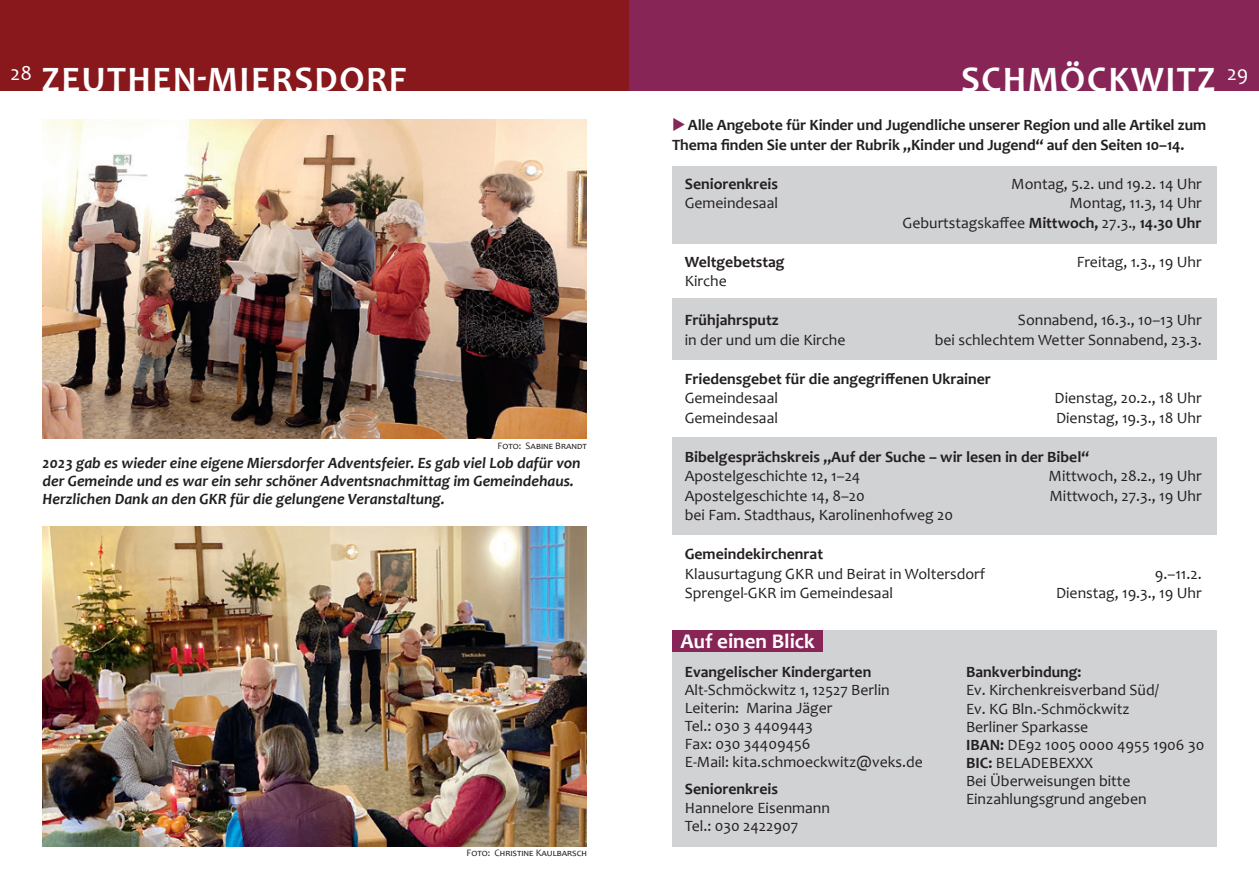
<style>
.page{position:relative;width:1259px;height:893px;background:#fff}
.page>*{position:absolute;margin:0;border:0;box-sizing:border-box;transform-origin:0 0}
.t1{font:700 36px "Candara";letter-spacing:.04em;color:#fff}
.t2{font:700 21px "Candara";color:#fff}
.t3{font:21px "Candara";color:#fff}
.t4{font:15.75px/18px "Candara";color:#231f20}
.t5{font:700 15.75px/19.5px "Candara";color:#231f20}
.t6{font:italic 700 15.75px/18px "Candara";color:#231f20}
.t7{font:9.9px "Candara";color:#231f20}
.s1{color:#872557}
.s2{font-weight:700}
</style>
<div class="page">
<div style="left:0;top:0;width:629px;height:90px;background:#88181b"></div>
<div style="left:629px;top:0;width:630px;height:90px;background:#872557"></div>
<div style="left:672px;top:166px;width:544px;height:77px;background:#d1d2d4"></div>
<div style="left:672px;top:298px;width:544px;height:62px;background:#d1d2d4"></div>
<div style="left:672px;top:437px;width:544px;height:98px;background:#d1d2d4"></div>
<img style="left:43px;top:119px;width:544px;height:320px">
<img style="left:43px;top:526px;width:544px;height:320px">
<div style="left:672px;top:630px;width:544px;height:216px;background:#d1d2d4"></div>
<div style="left:672px;top:630px;width:150px;height:22px;background:#872557"></div>
<h1 class="t1" style="left:42px;top:57px;width:366px">ZEUTHEN-MIERSDORF</h1>
<h1 class="t1" style="left:961px;top:57px;width:256px">SCHMÖCKWITZ</h1>
<h2 class="t3" style="left:11px;top:60px;width:23px">28</h2>
<h2 class="t3" style="left:1227px;top:60px;width:23px">29</h2>
<p class="t5" style="left:672px;top:115px;width:536px"><span class="s1">◆</span>Alle Angebote für Kinder und Jugendliche unserer Region und alle Artikel zum<br>Thema finden Sie unter der Rubrik „Kinder und Jugend“ auf den Seiten 10–14.</p>
<p class="t5" style="left:685px;top:174px;width:95px">Seniorenkreis</p>
<p class="t4" style="left:1011px;top:174px;width:192px">Montag, 5.2. und 19.2. 14 Uhr</p>
<p class="t4" style="left:685px;top:194px;width:95px">Gemeindesaal</p>
<p class="t4" style="left:902px;top:193px;width:301px;line-height:19.5px;text-align:right">Montag, 11.3, 14 Uhr<br>Geburtstagskaffee <span class="s2">Mittwoch,</span> 27.3., <span class="s2">14.30 Uhr</span></p>
<p class="t5" style="left:685px;top:252px;width:101px">Weltgebetstag</p>
<p class="t4" style="left:1076px;top:252px;width:126px">Freitag, 1.3., 19 Uhr</p>
<p class="t4" style="left:685px;top:272px;width:44px">Kirche</p>
<p class="t5" style="left:685px;top:310px;width:95px">Frühjahrsputz</p>
<p class="t4" style="left:1018px;top:311px;width:185px">Sonnabend, 16.3., 10–13 Uhr</p>
<p class="t4" style="left:685px;top:330px;width:162px">in der und um die Kirche</p>
<p class="t4" style="left:934px;top:330px;width:268px">bei schlechtem Wetter Sonnabend, 23.3.</p>
<p class="t5" style="left:685px;top:369px;width:308px">Friedensgebet für die angegriffenen Ukrainer</p>
<p class="t4" style="left:685px;top:389px;width:95px">Gemeindesaal</p>
<p class="t4" style="left:1054px;top:389px;width:149px">Dienstag, 20.2., 18 Uhr</p>
<p class="t4" style="left:685px;top:408px;width:95px">Gemeindesaal</p>
<p class="t4" style="left:1056px;top:408px;width:147px">Dienstag, 19.3., 18 Uhr</p>
<p class="t5" style="left:685px;top:447px;width:406px">Bibelgesprächskreis „Auf der Suche – wir lesen in der Bibel“</p>
<p class="t4" style="left:685px;top:467px;width:177px">Apostelgeschichte 12, 1–24</p>
<p class="t4" style="left:1048px;top:467px;width:155px">Mittwoch, 28.2., 19 Uhr</p>
<p class="t4" style="left:685px;top:486px;width:182px">Apostelgeschichte 14, 8–20</p>
<p class="t4" style="left:1049px;top:486px;width:154px">Mittwoch, 27.3., 19 Uhr</p>
<p class="t4" style="left:685px;top:506px;width:270px">bei Fam. Stadthaus, Karolinenhofweg 20</p>
<p class="t5" style="left:685px;top:544px;width:140px">Gemeindekirchenrat</p>
<p class="t4" style="left:685px;top:564px;width:302px">Klausurtagung GKR und Beirat in Woltersdorf</p>
<p class="t4" style="left:1155px;top:564px;width:48px">9.–11.2.</p>
<p class="t4" style="left:685px;top:584px;width:210px">Sprengel-GKR im Gemeindesaal</p>
<p class="t4" style="left:1056px;top:584px;width:147px">Dienstag, 19.3., 19 Uhr</p>
<p class="t7" style="left:497px;top:440px;width:90px">Foto: Sabine Brandt</p>
<p class="t6" style="left:43px;top:454px;width:540px">2023 gab es wieder eine eigene Miersdorfer Adventsfeier. Es gab viel Lob dafür von der Gemeinde und es war ein sehr schöner Adventsnachmittag im Gemeindehaus.<br>Herzlichen Dank an den GKR für die gelungene Veranstaltung.</p>
<p class="t7" style="left:466px;top:847px;width:122px">Foto: Christine Kaulbarsch</p>
<h2 class="t2" style="left:680px;top:628px;width:136px">Auf einen Blick</h2>
<p class="t5" style="left:685px;top:662px;width:188px">Evangelischer Kindergarten</p>
<p class="t4" style="left:685px;top:681px;width:239px">Alt-Schmöckwitz 1, 12527 Berlin<br>Leiterin: Marina Jäger<br>Tel.: 030 3 4409443<br>Fax: 030 34409456<br>E-Mail: kita.schmoeckwitz@veks.de</p>
<p class="t5" style="left:685px;top:779px;width:95px">Seniorenkreis</p>
<p class="t4" style="left:685px;top:798px;width:147px">Hannelore Eisenmann<br>Tel.: 030 2422907</p>
<p class="t5" style="left:966px;top:662px;width:117px">Bankverbindung:</p>
<p class="t4" style="left:966px;top:681px;width:240px">Ev. Kirchenkreisverband Süd/<br>Ev. KG Bln.-Schmöckwitz<br>Berliner Sparkasse<br><span class="s2">IBAN:</span> DE92 1005 0000 4955 1906 30<br><span class="s2">BIC:</span> BELADEBEXXX<br>Bei Überweisungen bitte<br>Einzahlungsgrund angeben</p>
</div>
